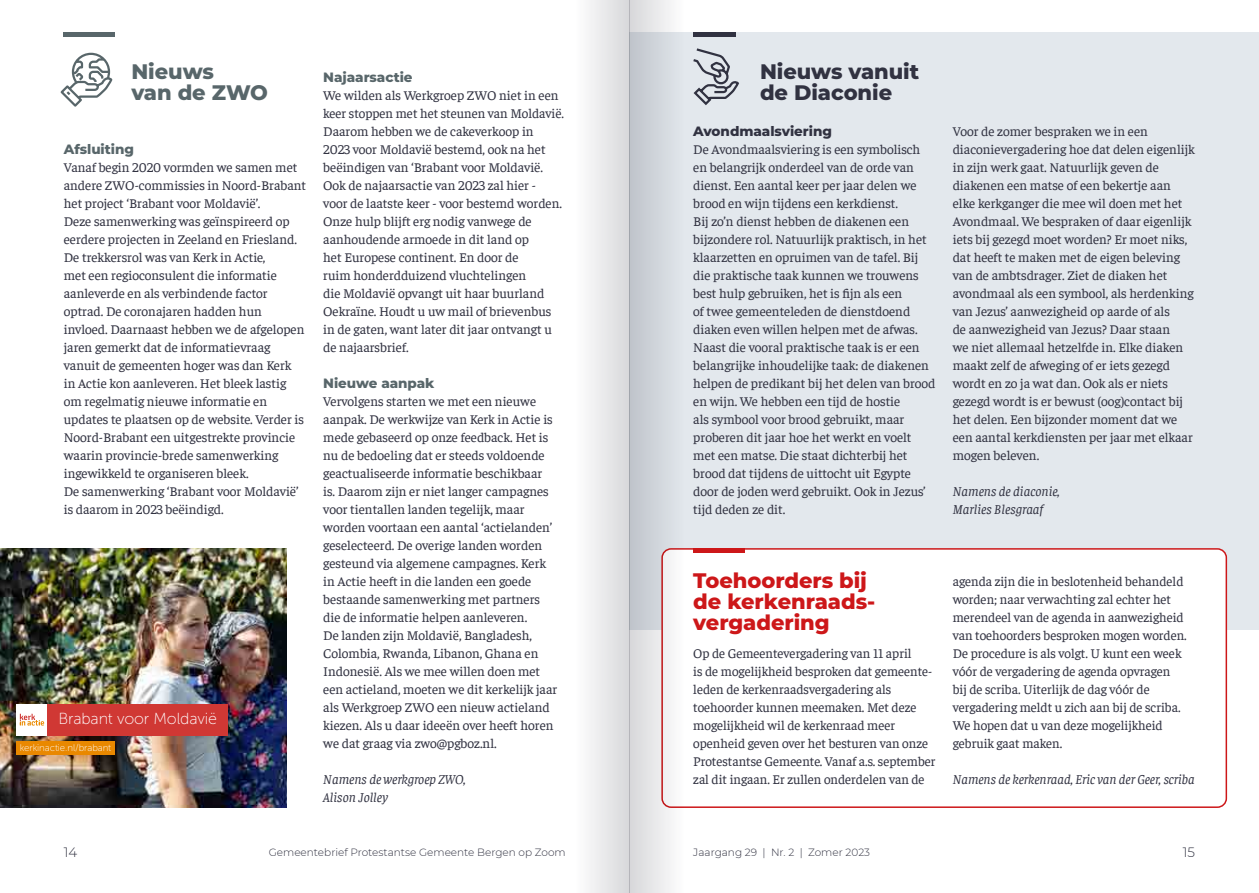
<style>
.page{position:relative;width:1259px;height:893px;background:#fff}
.page>*{position:absolute;margin:0;border:0;box-sizing:border-box;transform-origin:0 0}
.t1{font:800 21px/21px "Montserrat";letter-spacing:-.005em;color:#cd1719}
.t2{font:800 21px/21px "Montserrat";letter-spacing:-.005em;color:#313241}
.t3{font:800 21px/21px "Montserrat";letter-spacing:-.005em;color:#58666a}
.t4{font:16.05px "Museo Sans 100";letter-spacing:-.01em;color:#fff}
.t5{font:13.5px/18px "Faustina";letter-spacing:-.005em;color:#313241}
.t6{font:italic 13.5px "Faustina";letter-spacing:-.005em;color:#313241}
.t7{font:800 13.5px "Montserrat";letter-spacing:-.005em;color:#58666a}
.t8{font:300 13.5px "Montserrat";color:#313241}
.t9{font:300 10.5px "Montserrat";color:#313241}
.t10{font:9.75px "Museo Sans 100";letter-spacing:-.01em;color:#fff}
.s1{font-family:"Montserrat";font-weight:800}
</style>
<div class="page">
<div style="left:629px;top:32px;width:630px;height:597px;background:#e3e8ed"></div>
<hr style="left:64px;top:32px;width:51px;height:4px;background:#58666a">
<svg style="left:60px;top:52px;width:53px;height:55px"></svg>
<img style="left:1px;top:548px;width:286px;height:260px">
<img style="left:167px;top:764px;width:120px;height:44px">
<div style="left:16px;top:704px;width:32px;height:31px;background:#fff"></div>
<div style="left:47px;top:704px;width:181px;height:31px;background:#d03834"></div>
<svg style="left:20px;top:714px;width:24px;height:12px"></svg>
<div style="left:16px;top:741px;width:99px;height:13px;background:#e98800"></div>
<img style="left:0;top:548px;width:1px;height:260px">
<hr style="left:693px;top:32px;width:43px;height:4px;background:#313241">
<svg style="left:693px;top:48px;width:46px;height:58px"></svg>
<div style="left:662px;top:549px;width:564px;height:258px;background:#fff;border-radius:9px"></div>
<div style="left:661px;top:548px;width:566px;height:260px;border:2px solid #cd1719;border-radius:9px"></div>
<hr style="left:693px;top:548px;width:51px;height:4px;background:#cd1719">
<div style="left:574px;top:0;width:55px;height:893px;background:linear-gradient(to right,#fff,#d8d8db)"></div>
<svg style="left:629px;top:0;width:56px;height:893px"></svg>
<p class="t3" style="left:131px;top:60px;width:138px">Nieuws<br>van de ZWO</p>
<p class="t7" style="left:64px;top:139px;width:72px">Afsluiting</p>
<p class="t5" style="left:64px;top:157px;width:244px">Vanaf begin 2020 vormden we samen met andere ZWO-commissies in Noord-Brabant het project ‘Brabant voor Moldavië’.<br>Deze samenwerking was geïnspireerd op eerdere projecten in Zeeland en Friesland.<br>De trekkersrol was van Kerk in Actie,<br>met een regioconsulent die informatie aanleverde en als verbindende factor optrad. De coronajaren hadden hun invloed. Daarnaast hebben we de afgelopen jaren gemerkt dat de informatievraag vanuit de gemeenten hoger was dan Kerk in Actie kon aanleveren. Het bleek lastig om regelmatig nieuwe informatie en updates te plaatsen op de website. Verder is Noord-Brabant een uitgestrekte provincie waarin provincie-brede samenwerking ingewikkeld te organiseren bleek.<br>De samenwerking ‘Brabant voor Moldavië’ is daarom in 2023 beëindigd.</p>
<p class="t4" style="left:58px;top:710px;width:160px">Brabant voor Moldavië</p>
<p class="t10" style="left:20px;top:742px;width:93px">kerkinactie.nl/brabant</p>
<p class="t7" style="left:323px;top:67px;width:91px">Najaarsactie</p>
<p class="t5" style="left:323px;top:85px;width:242px">We wilden als Werkgroep ZWO niet in een keer stoppen met het steunen van Moldavië.<br>Daarom hebben we de cakeverkoop in<br>2023 voor Moldavië bestemd, ook na het beëindigen van ‘Brabant voor Moldavië.<br>Ook de najaarsactie van 2023 zal hier -<br>voor de laatste keer - voor bestemd worden.<br>Onze hulp blijft erg nodig vanwege de aanhoudende armoede in dit land op<br>het Europese continent. En door de<br>ruim honderdduizend vluchtelingen<br>die Moldavië opvangt uit haar buurland Oekraïne. Houdt u uw mail of brievenbus in de gaten, want later dit jaar ontvangt u de najaarsbrief.</p>
<p class="t7" style="left:323px;top:373px;width:113px">Nieuwe aanpak</p>
<p class="t5" style="left:323px;top:391px;width:235px">Vervolgens starten we met een nieuwe aanpak. De werkwijze van Kerk in Actie is mede gebaseerd op onze feedback. Het is nu de bedoeling dat er steeds voldoende geactualiseerde informatie beschikbaar is. Daarom zijn er niet langer campagnes voor tientallen landen tegelijk, maar worden voortaan een aantal ‘actielanden’ geselecteerd. De overige landen worden gesteund via algemene campagnes. Kerk in Actie heeft in die landen een goede bestaande samenwerking met partners die de informatie helpen aanleveren.<br>De landen zijn Moldavië, Bangladesh, Colombia, Rwanda, Libanon, Ghana en Indonesië. Als we mee willen doen met een actieland, moeten we dit kerkelijk jaar als Werkgroep ZWO een nieuw actieland kiezen. Als u daar ideeën over heeft horen we dat graag via zwo@pgboz.nl.</p>
<p class="t6" style="left:323px;top:770px;width:144px">Namens de werkgroep ZWO,</p>
<p class="t6" style="left:323px;top:788px;width:66px">Alison Jolley</p>
<p class="t2" style="left:760px;top:60px;width:161px">Nieuws vanuit de Diaconie</p>
<p class="t5" style="left:693px;top:121px;width:235px"><span class="s1">Avondmaalsviering<br></span>De Avondmaalsviering is een symbolisch en belangrijk onderdeel van de orde van dienst. Een aantal keer per jaar delen we brood en wijn tijdens een kerkdienst.<br>Bij zo’n dienst hebben de diakenen een bijzondere rol. Natuurlijk praktisch, in het klaarzetten en opruimen van de tafel. Bij die praktische taak kunnen we trouwens best hulp gebruiken, het is fijn als een<br>of twee gemeenteleden de dienstdoend diaken even willen helpen met de afwas.</p>
<p class="t5" style="left:693px;top:337px;width:244px">Naast die vooral praktische taak is er een belangrijke inhoudelijke taak: de diakenen helpen de predikant bij het delen van brood en wijn. We hebben een tijd de hostie<br>als symbool voor brood gebruikt, maar proberen dit jaar hoe het werkt en voelt met een matse. Die staat dichterbij het brood dat tijdens de uittocht uit Egypte door de joden werd gebruikt. Ook in Jezus’ tijd deden ze dit.</p>
<p class="t5" style="left:952px;top:121px;width:243px">Voor de zomer bespraken we in een diaconievergadering hoe dat delen eigenlijk in zijn werk gaat. Natuurlijk geven de diakenen een matse of een bekertje aan elke kerkganger die mee wil doen met het Avondmaal. We bespraken of daar eigenlijk iets bij gezegd moet worden? Er moet niks, dat heeft te maken met de eigen beleving van de ambtsdrager. Ziet de diaken het avondmaal als een symbool, als herdenking van Jezus’ aanwezigheid op aarde of als<br>de aanwezigheid van Jezus? Daar staan<br>we niet allemaal hetzelfde in. Elke diaken maakt zelf de afweging of er iets gezegd wordt en zo ja wat dan. Ook als er niets gezegd wordt is er bewust (oog)contact bij het delen. Een bijzonder moment dat we een aantal kerkdiensten per jaar met elkaar mogen beleven.</p>
<p class="t6" style="left:952px;top:482px;width:109px">Namens de diaconie,</p>
<p class="t6" style="left:952px;top:500px;width:92px">Marlies Blesgraaf</p>
<p class="t1" style="left:693px;top:569px;width:184px">Toehoorders bij de kerkenraads&shy;vergadering</p>
<p class="t5" style="left:693px;top:643px;width:244px">Op de Gemeentevergadering van 11 april<br>is de mogelijkheid besproken dat gemeente&shy;leden de kerkenraadsvergadering als toehoorder kunnen meemaken. Met deze mogelijkheid wil de kerkenraad meer openheid geven over het besturen van onze Protestantse Gemeente. Vanaf a.s. september zal dit ingaan. Er zullen onderdelen van de</p>
<p class="t5" style="left:952px;top:571px;width:235px">agenda zijn die in beslotenheid behandeld worden; naar verwachting zal echter het merendeel van de agenda in aanwezigheid van toehoorders besproken mogen worden.<br>De procedure is als volgt. U kunt een week vóór de vergadering de agenda opvragen bij de scriba. Uiterlijk de dag vóór de vergadering meldt u zich aan bij de scriba.<br>We hopen dat u van deze mogelijkheid gebruik gaat maken.</p>
<p class="t6" style="left:952px;top:770px;width:243px">Namens de kerkenraad, Eric van der Geer, scriba</p>
<p class="t8" style="left:64px;top:843px;width:15px">14</p>
<p class="t9" style="left:269px;top:845px;width:298px">Gemeentebrief Protestantse Gemeente Bergen op Zoom</p>
<p class="t9" style="left:693px;top:845px;width:178px">Jaargang 29 | Nr. 2 | Zomer 2023</p>
<p class="t8" style="left:1183px;top:843px;width:14px">15</p>
</div>
